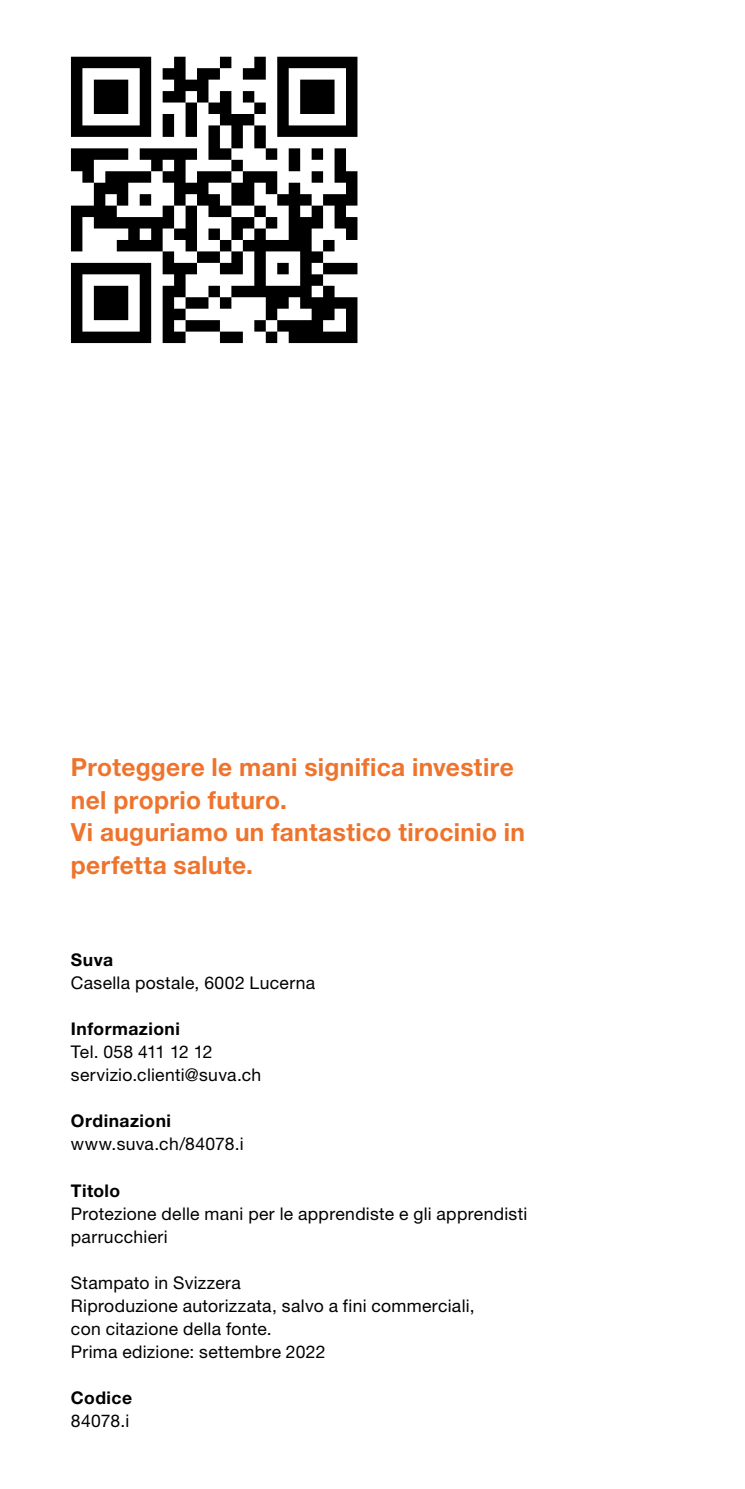
<style>
.page{position:relative;width:745px;height:1489px;background:#fff}
.page>*{position:absolute;margin:0;border:0;box-sizing:border-box;transform-origin:0 0}
.t1{font:700 25px/32.5px "Helvetica Neue LT Std";letter-spacing:.015em;color:#ee742d}
.t2{font:17.5px/23px "Helvetica Neue LT Std";letter-spacing:.02em;color:#000}
.t3{font:700 17.5px "Helvetica Neue LT Std";letter-spacing:.025em;color:#000}
</style>
<div class="page">
<svg style="left:71px;top:57px;width:286px;height:286px"></svg>
<h1 class="t1" style="left:71px;top:750px;width:455px">Proteggere le mani significa investire nel proprio futuro.<br>Vi auguriamo un fantastico tirocinio in perfetta salute.</h1>
<p class="t3" style="left:71px;top:948px;width:44px">Suva</p>
<p class="t2" style="left:71px;top:971px;width:245px">Casella postale, 6002 Lucerna</p>
<p class="t3" style="left:71px;top:1018px;width:110px">Informazioni</p>
<p class="t2" style="left:71px;top:1040px;width:192px">Tel. 058 411 12 12 servizio.clienti@suva.ch</p>
<p class="t3" style="left:71px;top:1110px;width:102px">Ordinazioni</p>
<p class="t2" style="left:71px;top:1132px;width:174px">www.suva.ch/84078.i</p>
<p class="t3" style="left:71px;top:1179px;width:51px">Titolo</p>
<p class="t2" style="left:71px;top:1201px;width:457px">Protezione delle mani per le apprendiste e gli apprendisti parrucchieri</p>
<p class="t2" style="left:71px;top:1270px;width:405px">Stampato in Svizzera<br>Riproduzione autorizzata, salvo a fini commerciali, con citazione della fonte.<br>Prima edizione: settembre 2022</p>
<p class="t3" style="left:71px;top:1386px;width:63px">Codice</p>
<p class="t2" style="left:71px;top:1408px;width:60px">84078.i</p>
</div>
